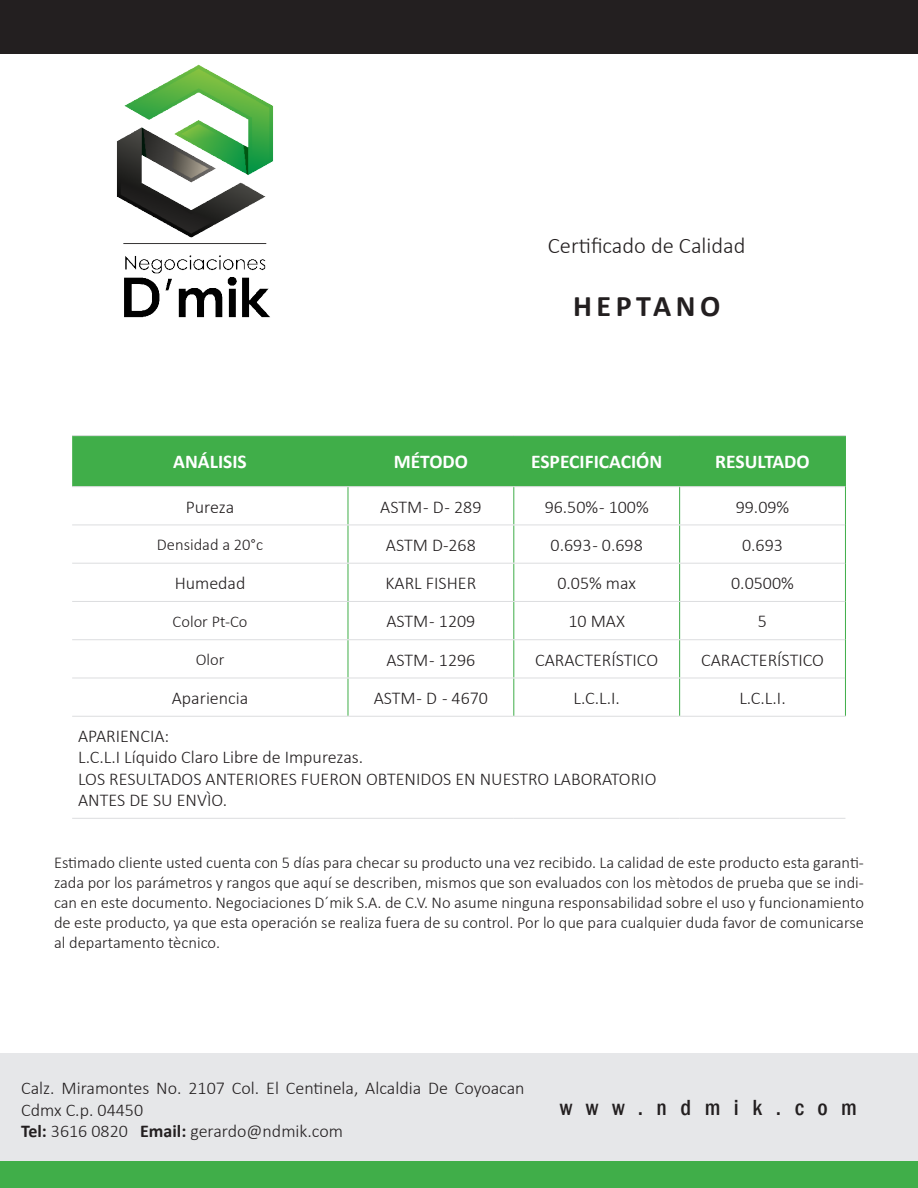
<style>
.page{position:relative;width:918px;height:1188px;background:#fff}
.page>*{position:absolute;margin:0;border:0;box-sizing:border-box;transform-origin:0 0}
.t1{font:700 30px "Calibri";letter-spacing:.15em;color:#231f20}
.t2{font:300 22.5px "Calibri";color:#231f20}
.t3{font:500 condensed 22.5px "Franklin Gothic";letter-spacing:.6em;color:#231f20}
.t4{font:700 19.5px "Calibri";color:#fff}
.t5{font:300 18px/21.6px "Calibri";color:#231f20}
.t6{font:300 16.5px/19.8px "Calibri";color:#231f20;text-align:justify}
.s1{font-weight:700}
</style>
<div class="page">
<div style="left:0;top:0;width:918px;height:54px;background:#231f20"></div>
<div style="left:0;top:1053px;width:918px;height:108px;background:#e6e7e9"></div>
<div style="left:0;top:1161px;width:918px;height:27px;background:#40ae49"></div>
<img style="left:116px;top:64px;width:157px;height:254px">
<div style="left:72px;top:436px;width:773px;height:50px;background:#40ae49"></div>
<hr style="left:348px;top:436px;width:1px;height:50px;background:#40ae49">
<hr style="left:513px;top:436px;width:1px;height:50px;background:#40ae49">
<hr style="left:679px;top:436px;width:1px;height:50px;background:#40ae49">
<hr style="left:845px;top:436px;width:1px;height:51px;background:#40ae49">
<hr style="left:348px;top:487px;width:1px;height:38px;background:#40ae49">
<hr style="left:513px;top:487px;width:1px;height:38px;background:#40ae49">
<hr style="left:679px;top:487px;width:1px;height:38px;background:#40ae49">
<hr style="left:845px;top:487px;width:1px;height:38px;background:#40ae49">
<hr style="left:348px;top:525px;width:1px;height:38px;background:#40ae49">
<hr style="left:513px;top:525px;width:1px;height:38px;background:#40ae49">
<hr style="left:679px;top:525px;width:1px;height:38px;background:#40ae49">
<hr style="left:845px;top:525px;width:1px;height:38px;background:#40ae49">
<hr style="left:348px;top:564px;width:1px;height:37px;background:#40ae49">
<hr style="left:513px;top:564px;width:1px;height:37px;background:#40ae49">
<hr style="left:679px;top:564px;width:1px;height:37px;background:#40ae49">
<hr style="left:845px;top:563px;width:1px;height:38px;background:#40ae49">
<hr style="left:348px;top:602px;width:1px;height:37px;background:#40ae49">
<hr style="left:513px;top:602px;width:1px;height:37px;background:#40ae49">
<hr style="left:679px;top:602px;width:1px;height:37px;background:#40ae49">
<hr style="left:845px;top:601px;width:1px;height:39px;background:#40ae49">
<hr style="left:348px;top:640px;width:1px;height:38px;background:#40ae49">
<hr style="left:513px;top:640px;width:1px;height:38px;background:#40ae49">
<hr style="left:679px;top:640px;width:1px;height:38px;background:#40ae49">
<hr style="left:845px;top:640px;width:1px;height:38px;background:#40ae49">
<hr style="left:348px;top:678px;width:1px;height:38px;background:#40ae49">
<hr style="left:513px;top:678px;width:1px;height:38px;background:#40ae49">
<hr style="left:679px;top:678px;width:1px;height:38px;background:#40ae49">
<hr style="left:845px;top:678px;width:1px;height:38px;background:#40ae49">
<hr style="left:72px;top:435px;width:276px;height:1px;background:#dcdddf">
<hr style="left:348px;top:435px;width:166px;height:1px;background:#dcdddf">
<hr style="left:514px;top:435px;width:166px;height:1px;background:#dcdddf">
<hr style="left:680px;top:435px;width:166px;height:1px;background:#dcdddf">
<hr style="left:72px;top:486px;width:276px;height:1px;background:#dcdddf">
<hr style="left:348px;top:486px;width:166px;height:1px;background:#dcdddf">
<hr style="left:514px;top:486px;width:166px;height:1px;background:#dcdddf">
<hr style="left:680px;top:486px;width:165px;height:1px;background:#dcdddf">
<hr style="left:72px;top:525px;width:276px;height:1px;background:#dcdddf">
<hr style="left:348px;top:525px;width:166px;height:1px;background:#dcdddf">
<hr style="left:514px;top:525px;width:166px;height:1px;background:#dcdddf">
<hr style="left:680px;top:525px;width:165px;height:1px;background:#dcdddf">
<hr style="left:72px;top:563px;width:276px;height:1px;background:#dcdddf">
<hr style="left:348px;top:563px;width:166px;height:1px;background:#dcdddf">
<hr style="left:514px;top:563px;width:166px;height:1px;background:#dcdddf">
<hr style="left:680px;top:563px;width:165px;height:1px;background:#dcdddf">
<hr style="left:72px;top:601px;width:276px;height:1px;background:#dcdddf">
<hr style="left:348px;top:601px;width:166px;height:1px;background:#dcdddf">
<hr style="left:514px;top:601px;width:166px;height:1px;background:#dcdddf">
<hr style="left:680px;top:601px;width:165px;height:1px;background:#dcdddf">
<hr style="left:72px;top:639px;width:276px;height:1px;background:#dcdddf">
<hr style="left:348px;top:639px;width:166px;height:1px;background:#dcdddf">
<hr style="left:514px;top:639px;width:166px;height:1px;background:#dcdddf">
<hr style="left:680px;top:639px;width:165px;height:1px;background:#dcdddf">
<hr style="left:72px;top:678px;width:276px;height:1px;background:#dcdddf">
<hr style="left:348px;top:678px;width:166px;height:1px;background:#dcdddf">
<hr style="left:514px;top:678px;width:166px;height:1px;background:#dcdddf">
<hr style="left:680px;top:678px;width:165px;height:1px;background:#dcdddf">
<hr style="left:72px;top:716px;width:276px;height:1px;background:#dcdddf">
<hr style="left:348px;top:716px;width:166px;height:1px;background:#dcdddf">
<hr style="left:514px;top:716px;width:166px;height:1px;background:#dcdddf">
<hr style="left:680px;top:716px;width:166px;height:1px;background:#dcdddf">
<hr style="left:72px;top:818px;width:276px;height:1px;background:#dcdddf">
<hr style="left:348px;top:818px;width:166px;height:1px;background:#dcdddf">
<hr style="left:514px;top:818px;width:166px;height:1px;background:#dcdddf">
<hr style="left:680px;top:818px;width:165px;height:1px;background:#dcdddf">
<p class="t2" style="left:548px;top:231px;width:199px">Certificado de Calidad</p>
<p class="t1" style="left:573px;top:285px;width:149px">HEPTANO</p>
<p class="t4" style="left:173px;top:448px;width:75px">ANÁLISIS</p>
<p class="t4" style="left:394px;top:448px;width:76px">MÉTODO</p>
<p class="t4" style="left:531px;top:448px;width:133px">ESPECIFICACIÓN</p>
<p class="t4" style="left:715px;top:448px;width:96px">RESULTADO</p>
<p class="t5" style="left:186px;top:496px;width:50px">Pureza</p>
<p class="t5" style="left:380px;top:496px;width:103px">ASTM - D - 289</p>
<p class="t5" style="left:545px;top:496px;width:106px">96.50% - 100%</p>
<p class="t5" style="left:736px;top:496px;width:55px">99.09%</p>
<p class="t6" style="left:157px;top:535px;width:108px">Densidad a 20°c</p>
<p class="t5" style="left:386px;top:534px;width:91px">ASTM D-268</p>
<p class="t5" style="left:551px;top:534px;width:94px">0.693 - 0.698</p>
<p class="t5" style="left:742px;top:534px;width:42px">0.693</p>
<p class="t5" style="left:175px;top:572px;width:72px">Humedad</p>
<p class="t5" style="left:386px;top:572px;width:92px">KARL FISHER</p>
<p class="t5" style="left:557px;top:572px;width:80px">0.05% max</p>
<p class="t5" style="left:731px;top:572px;width:64px">0.0500%</p>
<p class="t6" style="left:173px;top:611px;width:76px">Color Pt-Co</p>
<p class="t5" style="left:386px;top:610px;width:91px">ASTM - 1209</p>
<p class="t5" style="left:568px;top:610px;width:58px">10 MAX</p>
<p class="t5" style="left:758px;top:610px;width:11px">5</p>
<p class="t6" style="left:196px;top:650px;width:30px">Olor</p>
<p class="t5" style="left:386px;top:649px;width:91px">ASTM - 1296</p>
<p class="t5" style="left:535px;top:649px;width:124px">CARACTERÍSTICO</p>
<p class="t5" style="left:701px;top:649px;width:124px">CARACTERÍSTICO</p>
<p class="t5" style="left:172px;top:687px;width:78px">Apariencia</p>
<p class="t5" style="left:374px;top:687px;width:116px">ASTM - D - 4670</p>
<p class="t5" style="left:574px;top:687px;width:48px">L.C.L.I.</p>
<p class="t5" style="left:739px;top:687px;width:48px">L.C.L.I.</p>
<p class="t5" style="left:78px;top:725px;width:93px">APARIENCIA:</p>
<p class="t5" style="left:78px;top:746px;width:287px">L.C.L.I Líquido Claro Libre de Impurezas.</p>
<p class="t5" style="left:78px;top:768px;width:580px">LOS RESULTADOS ANTERIORES FUERON OBTENIDOS EN NUESTRO LABORATORIO<br>ANTES DE SU ENVÌO.</p>
<p class="t6" style="left:54px;top:853px;width:812px">Estimado cliente usted cuenta con 5 días para checar su producto una vez recibido. La calidad de este producto esta garanti&shy;zada por los parámetros y rangos que aquí se describen, mismos que son evaluados con los mètodos de prueba que se indi&shy;can en este documento. Negociaciones D´mik S.A. de C.V. No asume ninguna responsabilidad sobre el uso y funcionamiento de este producto, ya que esta operación se realiza fuera de su control. Por lo que para cualquier duda favor de comunicarse al departamento tècnico.</p>
<p class="t5" style="left:21px;top:1077px;width:505px">Calz. Miramontes No. 2107 Col. El Centinela, Alcaldia De Coyoacan<br>Cdmx C.p. 04450<br><span class="s1">Tel:</span> 3616 0820 <span class="s1">Email:</span> gerardo@ndmik.com</p>
<h2 class="t3" style="left:560px;top:1093px;width:299px">www.ndmik.com</h2>
</div>
